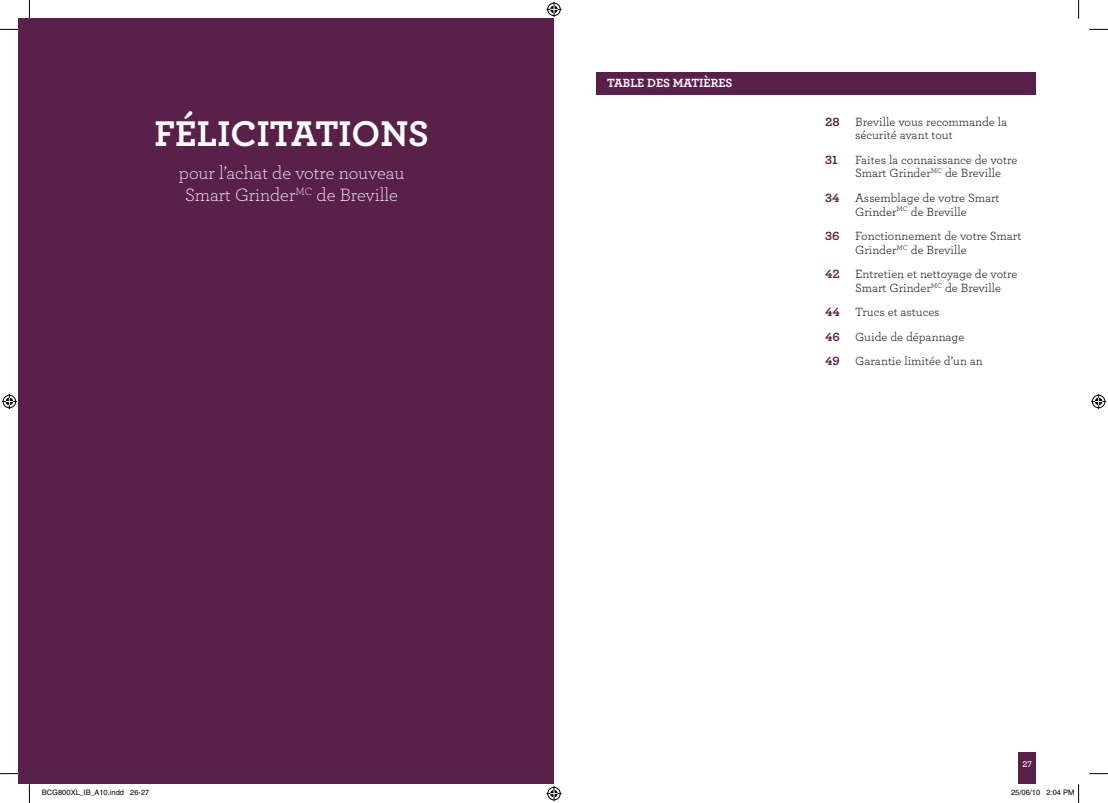
<style>
.page{position:relative;width:1108px;height:803px;background:#fff}
.page>*{position:absolute;margin:0;border:0;box-sizing:border-box;transform-origin:0 0}
.t1{font:37.5px "Archer Bold LF";color:#fff}
.t2{font:18.75px/22.5px "Archer Light LF";color:#fff;text-align:center}
.t3{font:12.5px/13.8px "Archer Book LF";color:#231f20}
.t4{font:12.5px "Archer Bold LF";color:#fff}
.t5{font:12.5px "Archer Bold LF";color:#592049}
.t6{font:8.75px "Archer Semibold LF";color:#fff}
.t7{font:7.5px "Helvetica";color:#000}
.s1{font-family:"Archer Bold LF";color:#592049}
</style>
<div class="page">
<div style="left:19px;top:19px;width:535px;height:765px;background:#592049"></div>
<div style="left:1018px;top:752px;width:18px;height:32px;background:#592049"></div>
<div style="left:596px;top:72px;width:440px;height:22px;background:#592049"></div>
<svg style="left:0;top:29px;width:19px;height:1px"></svg>
<svg style="left:1089px;top:29px;width:19px;height:1px"></svg>
<svg style="left:0;top:773px;width:19px;height:1px"></svg>
<svg style="left:1089px;top:773px;width:19px;height:1px"></svg>
<svg style="left:29px;top:0;width:1px;height:19px"></svg>
<svg style="left:29px;top:784px;width:1px;height:19px"></svg>
<svg style="left:1078px;top:0;width:1px;height:19px"></svg>
<svg style="left:546px;top:2px;width:15px;height:15px"></svg>
<svg style="left:546px;top:786px;width:15px;height:15px"></svg>
<svg style="left:2px;top:394px;width:15px;height:15px"></svg>
<svg style="left:1091px;top:394px;width:15px;height:15px"></svg>
<svg style="left:1078px;top:784px;width:1px;height:19px"></svg>
<h1 class="t1" style="left:154px;top:110px;width:276px">FÉLICITATIONS</h1>
<h2 class="t2" style="left:179px;top:161px;width:227px">pour l’achat de votre nouveau<br>Smart Grinder<sup>MC</sup> de Breville</h2>
<p class="t4" style="left:607px;top:75px;width:127px">TABLE DES MATIÈRES</p>
<p class="t3" style="left:855px;top:114px;width:153px;text-indent:-30px"><span class="s1">28</span> Breville vous recommande la sécurité avant tout</p>
<p class="t5" style="left:825px;top:152px;width:14px">31</p>
<p class="t3" style="left:855px;top:152px;width:164px">Faites la connaissance de votre<br>Smart Grinder<sup>MC</sup> de Breville</p>
<p class="t3" style="left:825px;top:190px;width:176px;text-align:center"><span class="s1">34</span> Assemblage de votre Smart<br>Grinder<sup>MC</sup> de Breville</p>
<p class="t3" style="left:855px;top:229px;width:168px;text-indent:-30px"><span class="s1">36</span> Fonctionnement de votre Smart<br>Grinder<sup>MC</sup> de Breville</p>
<p class="t3" style="left:855px;top:267px;width:164px;text-indent:-30px"><span class="s1">42</span> Entretien et nettoyage de votre<br>Smart Grinder<sup>MC</sup> de Breville</p>
<p class="t3" style="left:825px;top:299px;width:159px;line-height:24.4px"><span class="s1">44</span> Trucs et astuces<br><span class="s1">46</span> Guide de dépannage<br><span class="s1">49</span> Garantie limitée d’un an</p>
<p class="t6" style="left:1022px;top:758px;width:11px">27</p>
<p class="t7" style="left:42px;top:788px;width:109px">BCG800XL_IB_A10.indd 26-27</p>
<p class="t7" style="left:1011px;top:788px;width:65px">25/06/10 2:04 PM</p>
</div>
